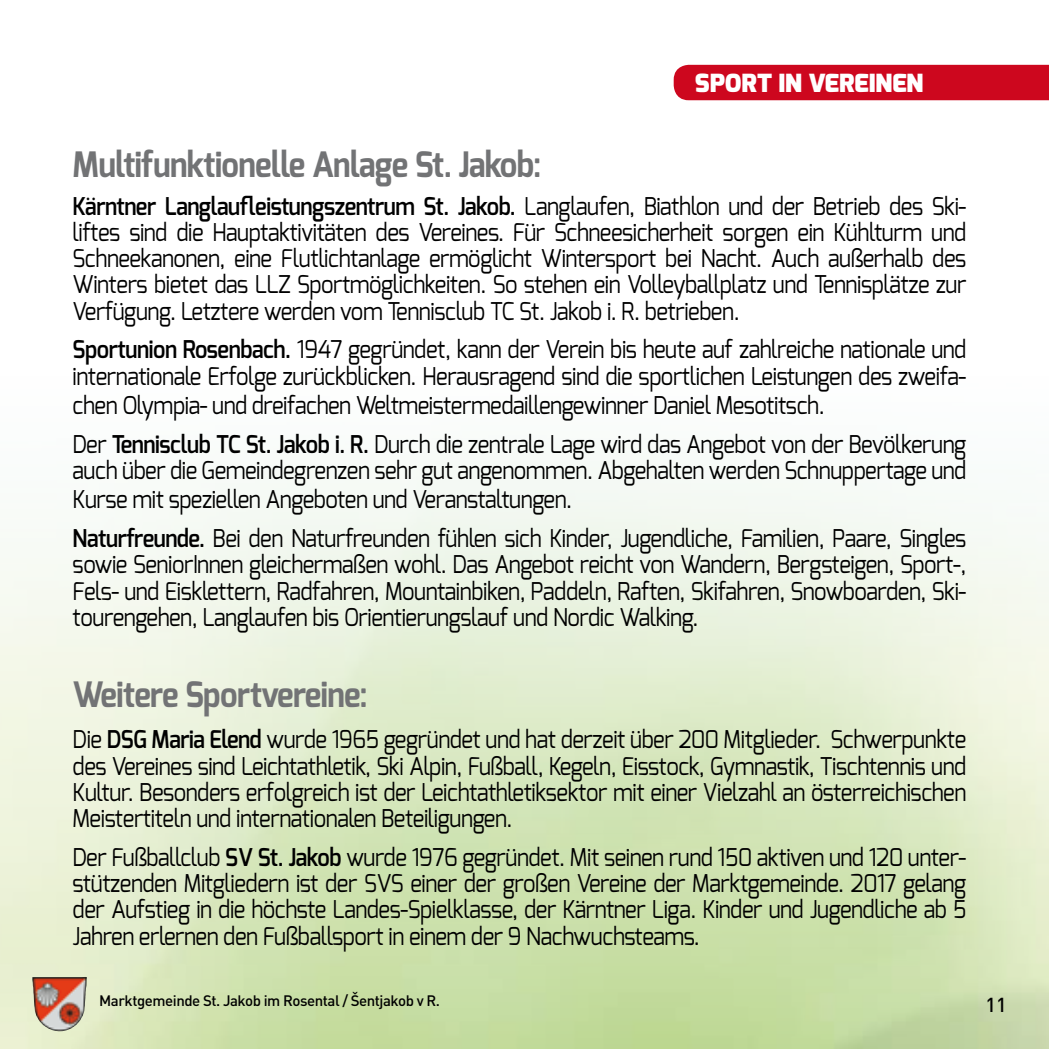
<style>
.page{position:relative;width:1049px;height:1049px;background:#fff}
.page>*{position:absolute;margin:0;border:0;box-sizing:border-box;transform-origin:0 0}
.t1{font:700 35px "Exo";letter-spacing:-.02em;color:#727375;scale:.9 1}
.t2{font:900 25px "Exo";color:#fff}
.t3{font:24.5px/26.2px "Exo";letter-spacing:-.02em;color:#000;text-align:justify;scale:.9 1}
.t4{font:500 20px "DIN";color:#000}
.t5{font:500 15px "DIN";letter-spacing:-.03em;color:#000}
.s1{font-weight:600}
</style>
<div class="page">
<div style="left:674px;top:65px;width:375px;height:35px;background:#cd071e"></div>
<img style="left:32px;top:977px;width:55px;height:55px">
<h1 class="t1" style="left:73px;top:142px;width:522px">Multifunktionelle Anlage St. Jakob:</h1>
<p class="t2" style="left:695px;top:67px;width:230px">SPORT IN VEREINEN</p>
<p class="t3" style="left:73px;top:192px;width:994px"><span class="s1">Kärntner Langlaufleistungszentrum St. Jakob.</span> Langlaufen, Biathlon und der Betrieb des Ski&shy;liftes sind die Hauptaktivitäten des Vereines. Für Schneesicherheit sorgen ein Kühlturm und Schneekanonen, eine Flutlichtanlage ermöglicht Wintersport bei Nacht. Auch außerhalb des Winters bietet das LLZ Sportmöglichkeiten. So stehen ein Volleyballplatz und Tennisplätze zur Verfügung. Letztere werden vom Tennisclub TC St. Jakob i. R. betrieben.</p>
<p class="t3" style="left:73px;top:336px;width:995px"><span class="s1">Sportunion Rosenbach.</span> 1947 gegründet, kann der Verein bis heute auf zahlreiche nationale und internationale Erfolge zurückblicken. Herausragend sind die sportlichen Leistungen des zweifa-</p>
<p class="t3" style="left:73px;top:386px;width:994px;line-height:38.8px">chen Olympia- und dreifachen Weltmeistermedaillengewinner Daniel Mesotitsch.<br>Der <span class="s1">Tennisclub TC St. Jakob i. R.</span> Durch die zentrale Lage wird das Angebot von der Bevölkerung</p>
<p class="t3" style="left:73px;top:455px;width:994px;line-height:29.5px">auch über die Gemeindegrenzen sehr gut angenommen. Abgehalten werden Schnuppertage und<br>Kurse mit speziellen Angeboten und Veranstaltungen.</p>
<p class="t3" style="left:73px;top:525px;width:994px"><span class="s1">Naturfreunde.</span> Bei den Naturfreunden fühlen sich Kinder, Jugendliche, Familien, Paare, Singles sowie SeniorInnen gleichermaßen wohl. Das Angebot reicht von Wandern, Bergsteigen, Sport-, Fels- und Eisklettern, Radfahren, Mountainbiken, Paddeln, Raften, Skifahren, Snowboarden, Ski&shy;tourengehen, Langlaufen bis Orientierungslauf und Nordic Walking.</p>
<h1 class="t1" style="left:73px;top:671px;width:330px">Weitere Sportvereine:</h1>
<p class="t3" style="left:73px;top:726px;width:994px">Die <span class="s1">DSG Maria Elend</span> wurde 1965 gegründet und hat derzeit über 200 Mitglieder. Schwerpunkte des Vereines sind Leichtathletik, Ski Alpin, Fußball, Kegeln, Eisstock, Gymnastik, Tischtennis und Kultur. Besonders erfolgreich ist der Leichtathletiksektor mit einer Vielzahl an österreichischen Meistertiteln und internationalen Beteiligungen.</p>
<p class="t3" style="left:73px;top:844px;width:994px">Der Fußballclub <span class="s1">SV St. Jakob</span> wurde 1976 gegründet. Mit seinen rund 150 aktiven und 120 unter&shy;stützenden Mitgliedern ist der SVS einer der großen Vereine der Marktgemeinde. 2017 gelang der Aufstieg in die höchste Landes-Spielklasse, der Kärntner Liga. Kinder und Jugendliche ab 5<br>Jahren erlernen den Fußballsport in einem der 9 Nachwuchsteams.</p>
<p class="t5" style="left:99px;top:991px;width:342px">Marktgemeinde St. Jakob im Rosental / Šentjakob v R.</p>
<p class="t4" style="left:985px;top:992px;width:23px">11</p>
</div>
